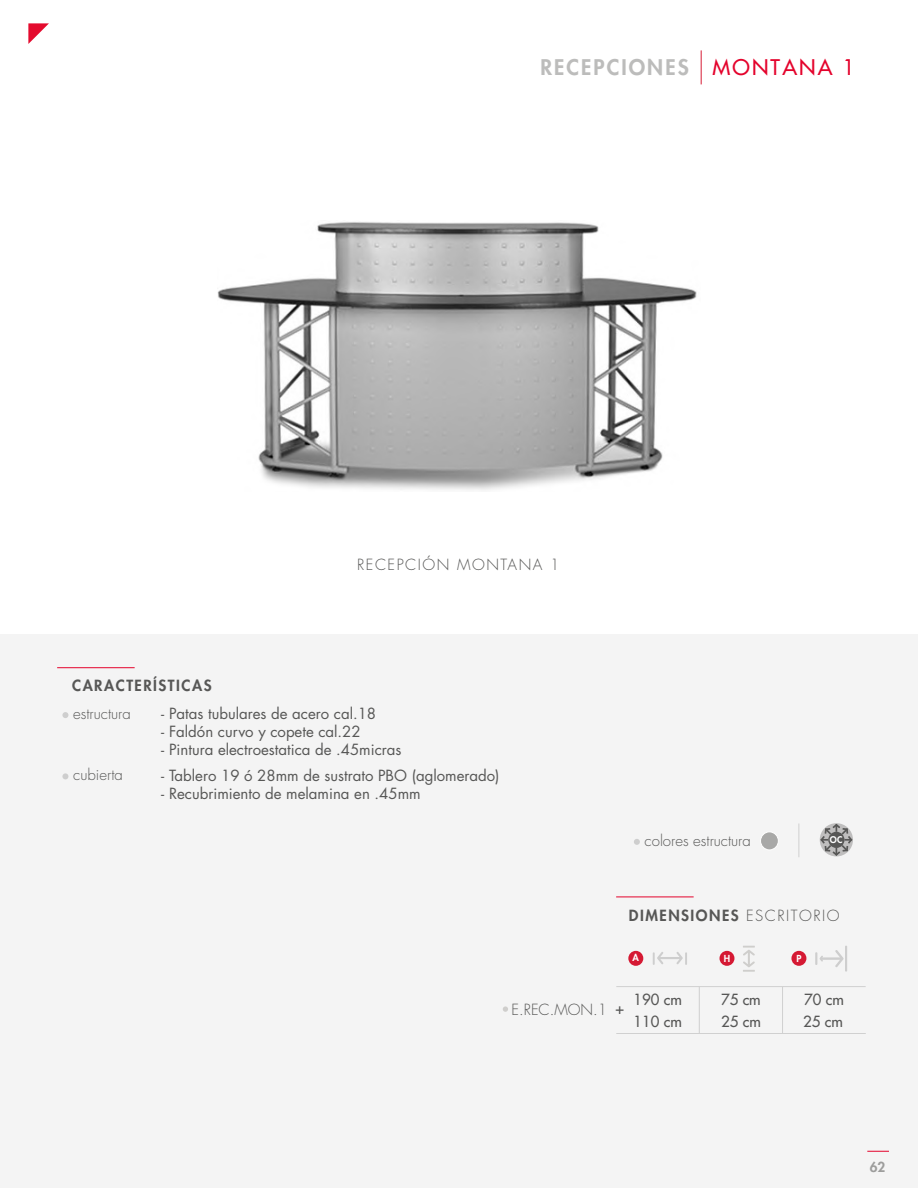
<style>
.page{position:relative;width:918px;height:1188px;background:#fff}
.page>*{position:absolute;margin:0;border:0;box-sizing:border-box;transform-origin:0 0}
.t1{font:800 21px "Futura Std";letter-spacing:.1em;color:#bcbcbb}
.t2{font:15px "Futura Std";color:#575756}
.t3{font:300 15px "Futura Std";color:#575756}
.t4{font:800 15px "Futura Std";letter-spacing:.1em;color:#575756}
.t5{font:500 15px "Futura Std";color:#575756}
.t6{font:300 15px "Futura Std";letter-spacing:.1em;color:#575756}
.t7{font:800 13.5px "Futura Std";color:#9d9d9c}
.t8{font:800 9.45px "Futura Std";color:#fff}
.t9{font:800 9px "Futura Std";color:#fff}
.s1{font-weight:500;color:#e4032c}
.s2{font-weight:300}
</style>
<div class="page">
<img style="left:217px;top:222px;width:480px;height:268px">
<div style="left:0;top:635px;width:918px;height:553px;background:#f4f4f4"></div>
<hr style="left:701px;top:50px;width:1px;height:34px;background:#d61c34">
<hr style="left:57px;top:667px;width:78px;height:1px;background:#e4032c">
<svg style="left:62px;top:712px;width:6px;height:6px"></svg>
<svg style="left:62px;top:773px;width:6px;height:6px"></svg>
<svg style="left:634px;top:839px;width:6px;height:6px"></svg>
<svg style="left:820px;top:823px;width:33px;height:33px"></svg>
<svg style="left:820px;top:824px;width:32px;height:32px"></svg>
<div style="left:761px;top:832px;width:17px;height:18px;background:#a8a8a7;border-radius:50%"></div>
<div style="left:760px;top:832px;width:18px;height:18px;border:1px solid #fff;border-radius:50%"></div>
<hr style="left:799px;top:824px;width:1px;height:33px;background:#d0d0d0">
<hr style="left:616px;top:897px;width:78px;height:1px;background:#e4032c">
<hr style="left:616px;top:1033px;width:250px;height:1px;background:#d0d0d0">
<hr style="left:616px;top:986px;width:250px;height:1px;background:#d0d0d0">
<hr style="left:699px;top:987px;width:1px;height:46px;background:#d0d0d0">
<hr style="left:782px;top:987px;width:1px;height:46px;background:#d0d0d0">
<div style="left:791px;top:951px;width:15px;height:15px;background:#d51933;border-radius:50%"></div>
<hr style="left:845px;top:946px;width:2px;height:26px;background:#cecece">
<svg style="left:815px;top:950px;width:29px;height:17px"></svg>
<div style="left:628px;top:951px;width:15px;height:15px;background:#d51933;border-radius:50%"></div>
<svg style="left:653px;top:952px;width:34px;height:13px"></svg>
<div style="left:720px;top:951px;width:14px;height:15px;background:#d51933;border-radius:50%"></div>
<svg style="left:743px;top:946px;width:12px;height:26px"></svg>
<svg style="left:503px;top:1006px;width:5px;height:6px"></svg>
<svg style="left:867px;top:1151px;width:22px;height:1px"></svg>
<svg style="left:28px;top:23px;width:21px;height:21px"></svg>
<h1 class="t1" style="left:540px;top:54px;width:316px">RECEPCIONES <span class="s1">MONTANA 1</span></h1>
<p class="t6" style="left:357px;top:556px;width:204px">RECEPCIÓN MONTANA 1</p>
<p class="t4" style="left:72px;top:676px;width:141px">CARACTERÍSTICAS</p>
<p class="t3" style="left:73px;top:704px;width:59px">estructura</p>
<p class="t2" style="left:161px;top:704px;width:216px">- Patas tubulares de acero cal.18</p>
<p class="t2" style="left:161px;top:722px;width:201px">- Faldón curvo y copete cal.22</p>
<p class="t2" style="left:161px;top:740px;width:242px">- Pintura electroestatica de .45micras</p>
<p class="t2" style="left:161px;top:766px;width:340px">- Tablero 19 ó 28mm de sustrato PBO (aglomerado)</p>
<p class="t2" style="left:161px;top:784px;width:261px">- Recubrimiento de melamina en .45mm</p>
<p class="t3" style="left:73px;top:766px;width:51px">cubierta</p>
<p class="t3" style="left:645px;top:831px;width:108px">colores estructura</p>
<p class="t9" style="left:830px;top:834px;width:14px">OC</p>
<p class="t4" style="left:629px;top:906px;width:212px">DIMENSIONES <span class="s2">ESCRITORIO</span></p>
<p class="t3" style="left:511px;top:1000px;width:97px">E.REC.MON.1</p>
<p class="t8" style="left:633px;top:952px;width:8px">A</p>
<p class="t8" style="left:724px;top:953px;width:8px">H</p>
<p class="t8" style="left:796px;top:953px;width:7px">P</p>
<p class="t5" style="left:616px;top:999px;width:10px">+</p>
<p class="t5" style="left:634px;top:990px;width:50px">190 cm</p>
<p class="t5" style="left:721px;top:990px;width:41px">75 cm</p>
<p class="t5" style="left:804px;top:990px;width:41px">70 cm</p>
<p class="t5" style="left:634px;top:1012px;width:50px">110 cm</p>
<p class="t5" style="left:721px;top:1012px;width:41px">25 cm</p>
<p class="t5" style="left:803px;top:1012px;width:41px">25 cm</p>
<p class="t7" style="left:870px;top:1159px;width:17px">62</p>
</div>
